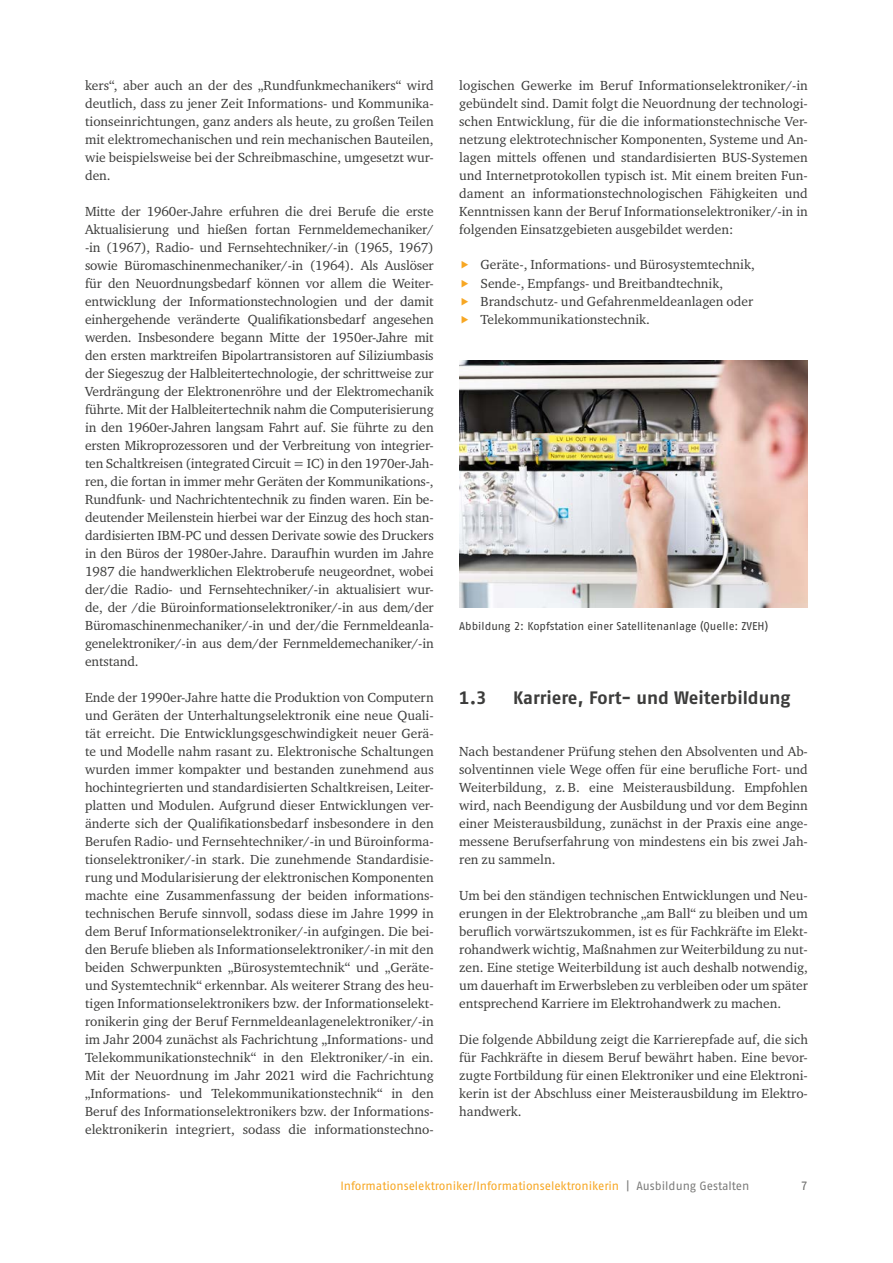
<style>
.page{position:relative;width:893px;height:1263px;background:#fff}
.page>*{position:absolute;margin:0;border:0;box-sizing:border-box;transform-origin:0 0}
.id885{font:700 18px "Fago Pro";letter-spacing:-.005em;color:#3c3c3b}
.id235{font:13.5px/18px "Charter ITC Pro";color:#3c3c3b;text-align:justify}
.id234{font:13.5px/18px "Charter ITC Pro";color:#3c3c3b;text-align:justify}
.id241{font:13.5px "Charter ITC Pro";color:#3c3c3b}
.id240{font:13.5px "Charter ITC Pro";color:#3c3c3b}
.t1{font:12px "Fago Pro";letter-spacing:-.005em;color:#f7a723}
.t2{font:12px "Fago Pro";color:#6b6b6a}
.id1148{font:11.25px "Fago Pro";color:#3c3c3b}
.s1{color:#7c7c7b}
</style>
<div class="page">
<img style="left:459px;top:360px;width:349px;height:247px">
<p class="id234" style="left:85px;top:76px;width:350px">kers“, aber auch an der des „Rundfunkmechanikers“ wird deutlich, dass zu jener Zeit Informations- und Kommunika&shy;tionseinrichtungen, ganz anders als heute, zu großen Teilen mit elektromechanischen und rein mechanischen Bauteilen, wie beispielsweise bei der Schreibmaschine, umgesetzt wur&shy;den.</p>
<p class="id235" style="left:85px;top:202px;width:350px">Mitte der 1960er-Jahre erfuhren die drei Berufe die erste Aktualisierung und hießen fortan Fernmeldemechaniker/ -in (1967), Radio- und Fernsehtechniker/-in (1965, 1967) sowie Büromaschinenmechaniker/-in (1964). Als Auslöser für den Neuordnungsbedarf können vor allem die Weiter&shy;entwicklung der Informationstechnologien und der damit einhergehende veränderte Qualifikationsbedarf angesehen werden. Insbesondere begann Mitte der 1950er-Jahre mit den ersten marktreifen Bipolartransistoren auf Siliziumbasis der Siegeszug der Halbleitertechnologie, der schrittweise zur Verdrängung der Elektronenröhre und der Elektromechanik führte. Mit der Halbleitertechnik nahm die Computerisierung in den 1960er-Jahren langsam Fahrt auf. Sie führte zu den ersten Mikroprozessoren und der Verbreitung von integrier&shy;ten Schaltkreisen (integrated Circuit = IC) in den 1970er-Jah&shy;ren, die fortan in immer mehr Geräten der Kommunikations-, Rundfunk- und Nachrichtentechnik zu finden waren. Ein be&shy;deutender Meilenstein hierbei war der Einzug des hoch stan&shy;dardisierten IBM-PC und dessen Derivate sowie des Druckers in den Büros der 1980er-Jahre. Daraufhin wurden im Jahre 1987 die handwerklichen Elektroberufe neugeordnet, wobei der/die Radio- und Fernsehtechniker/-in aktualisiert wur&shy;de, der /die Büroinformationselektroniker/-in aus dem/der Büromaschinenmechaniker/-in und der/die Fernmeldeanla&shy;genelektroniker/-in aus dem/der Fernmeldemechaniker/-in entstand.</p>
<p class="id235" style="left:85px;top:688px;width:350px">Ende der 1990er-Jahre hatte die Produktion von Computern und Geräten der Unterhaltungselektronik eine neue Quali&shy;tät erreicht. Die Entwicklungsgeschwindigkeit neuer Gerä&shy;te und Modelle nahm rasant zu. Elektronische Schaltungen wurden immer kompakter und bestanden zunehmend aus hochintegrierten und standardisierten Schaltkreisen, Leiter&shy;platten und Modulen. Aufgrund dieser Entwicklungen ver&shy;änderte sich der Qualifikationsbedarf insbesondere in den Berufen Radio- und Fernsehtechniker/-in und Büroinforma&shy;tionselektroniker/-in stark. Die zunehmende Standardisie&shy;rung und Modularisierung der elektronischen Komponenten machte eine Zusammenfassung der beiden informations&shy;technischen Berufe sinnvoll, sodass diese im Jahre 1999 in dem Beruf Informationselektroniker/-in aufgingen. Die bei&shy;den Berufe blieben als Informationselektroniker/-in mit den beiden Schwerpunkten „Bürosystemtechnik“ und „Geräte&shy;und Systemtechnik“ erkennbar. Als weiterer Strang des heu&shy;tigen Informationselektronikers bzw. der Informationselekt&shy;ronikerin ging der Beruf Fernmeldeanlagenelektroniker/-in im Jahr 2004 zunächst als Fachrichtung „Informations- und Telekommunikationstechnik“ in den Elektroniker/-in ein.<br>Mit der Neuordnung im Jahr 2021 wird die Fachrichtung „Informations- und Telekommunikationstechnik“ in den Beruf des Informationselektronikers bzw. der Informations&shy;elektronikerin integriert, sodass die informationstechno-</p>
<p class="id235" style="left:459px;top:76px;width:350px">logischen Gewerke im Beruf Informationselektroniker/-in gebündelt sind. Damit folgt die Neuordnung der technologi&shy;schen Entwicklung, für die die informationstechnische Ver&shy;netzung elektrotechnischer Komponenten, Systeme und An&shy;lagen mittels offenen und standardisierten BUS-Systemen und Internetprotokollen typisch ist. Mit einem breiten Fun&shy;dament an informationstechnologischen Fähigkeiten und Kenntnissen kann der Beruf Informationselektroniker/-in in folgenden Einsatzgebieten ausgebildet werden:</p>
<p class="id240" style="left:480px;top:256px;width:276px">Geräte-, Informations- und Bürosystemtechnik,</p>
<p class="id241" style="left:480px;top:275px;width:244px">Sende-, Empfangs- und Breitbandtechnik,</p>
<p class="id241" style="left:480px;top:293px;width:274px">Brandschutz- und Gefahrenmeldeanlagen oder</p>
<p class="id241" style="left:480px;top:311px;width:171px">Telekommunikationstechnik.</p>
<p class="id1148" style="left:459px;top:619px;width:310px">Abbildung 2: Kopfstation einer Satellitenanlage (Quelle: ZVEH)</p>
<h2 class="id885" style="left:459px;top:686px;width:29px">1.3</h2>
<h2 class="id885" style="left:513px;top:686px;width:279px">Karriere, Fort- und Weiterbildung</h2>
<p class="id234" style="left:459px;top:742px;width:350px">Nach bestandener Prüfung stehen den Absolventen und Ab&shy;solventinnen viele Wege offen für eine berufliche Fort- und Weiterbildung, z. B. eine Meisterausbildung. Empfohlen wird, nach Beendigung der Ausbildung und vor dem Beginn einer Meisterausbildung, zunächst in der Praxis eine ange&shy;messene Berufserfahrung von mindestens ein bis zwei Jah&shy;ren zu sammeln.</p>
<p class="id235" style="left:459px;top:886px;width:350px">Um bei den ständigen technischen Entwicklungen und Neu&shy;erungen in der Elektrobranche „am Ball“ zu bleiben und um beruflich vorwärtszukommen, ist es für Fachkräfte im Elekt&shy;rohandwerk wichtig, Maßnahmen zur Weiterbildung zu nut&shy;zen. Eine stetige Weiterbildung ist auch deshalb notwendig, um dauerhaft im Erwerbsleben zu verbleiben oder um später entsprechend Karriere im Elektrohandwerk zu machen.</p>
<p class="id235" style="left:459px;top:1030px;width:350px">Die folgende Abbildung zeigt die Karrierepfade auf, die sich für Fachkräfte in diesem Beruf bewährt haben. Eine bevor&shy;zugte Fortbildung für einen Elektroniker und eine Elektroni&shy;kerin ist der Abschluss einer Meisterausbildung im Elektro&shy;handwerk.</p>
<p class="t1" style="left:340px;top:1178px;width:411px">Informationselektroniker/Informationselektronikerin <span class="s1">| Ausbildung Gestalten</span></p>
<p class="t2" style="left:801px;top:1178px;width:8px">7</p>
</div>
